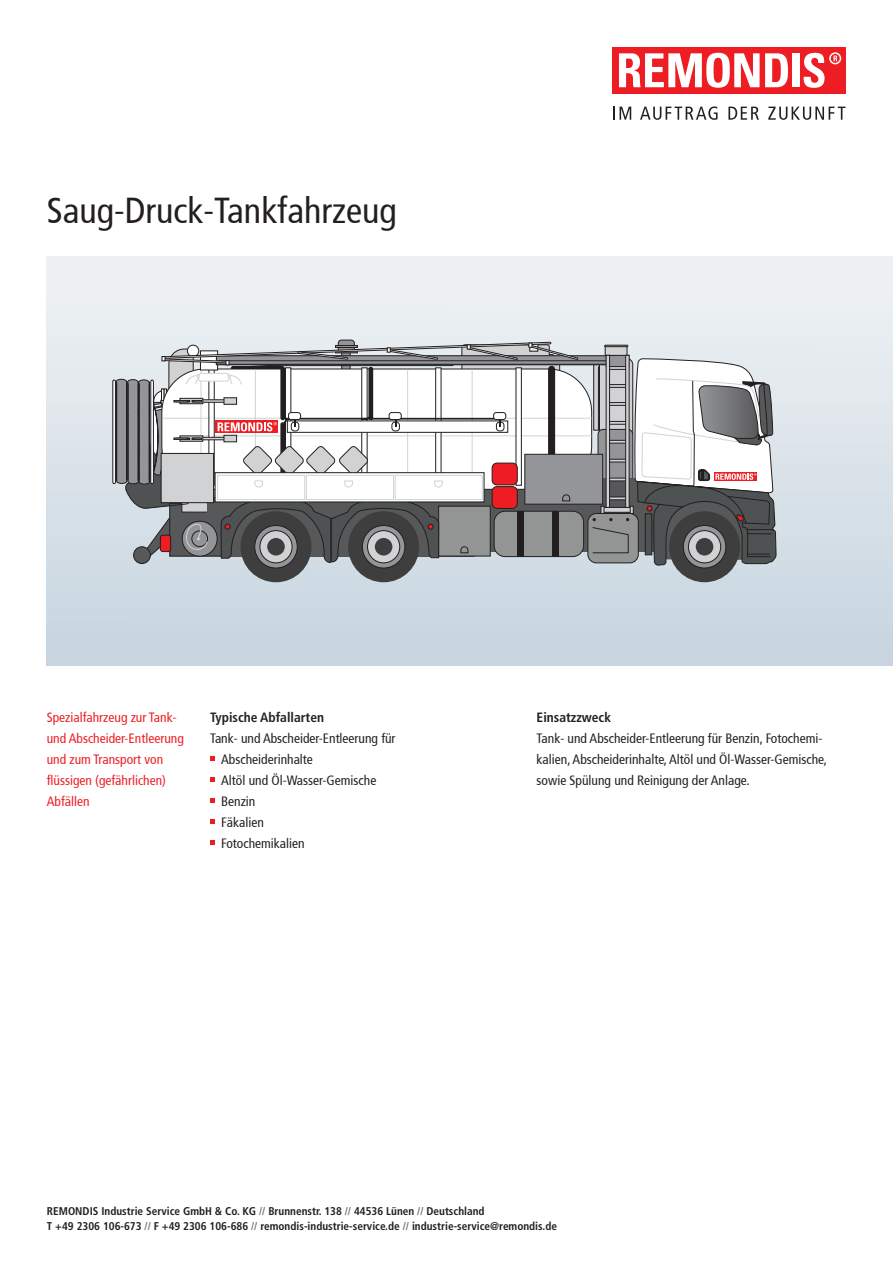
<style>
.page{position:relative;width:893px;height:1263px;background:#fff}
.page>*{position:absolute;margin:0;border:0;box-sizing:border-box;transform-origin:0 0}
.t1{font:condensed 36px "Frutiger";color:#231f20}
.t2{font:condensed 13.5px/21px "Frutiger 57";color:#231f20}
.t3{font:condensed 13.5px/21px "Frutiger";color:#ee1d23}
.t4{font:700 condensed 13.5px "Frutiger";color:#231f20}
.t5{font:700 condensed 11.25px/15px "Frutiger";color:#231f20}
.s1{color:#6c6d70}
</style>
<div class="page">
<div style="left:47px;top:257px;width:846px;height:408px;background:linear-gradient(to bottom,#eff2f4,#c6d4df)"></div>
<div style="left:612px;top:47px;width:234px;height:47px;background:#ee1d23"></div>
<svg style="left:829px;top:52px;width:12px;height:12px"></svg>
<svg style="left:831px;top:54px;width:9px;height:9px"></svg>
<svg style="left:833px;top:56px;width:4px;height:5px"></svg>
<svg style="left:619px;top:53px;width:169px;height:35px"></svg>
<div style="left:792px;top:53px;width:8px;height:34px;background:#fff"></div>
<svg style="left:803px;top:53px;width:22px;height:35px"></svg>
<svg style="left:613px;top:107px;width:18px;height:13px"></svg>
<svg style="left:640px;top:106px;width:77px;height:14px"></svg>
<svg style="left:728px;top:107px;width:31px;height:13px"></svg>
<svg style="left:768px;top:107px;width:77px;height:13px"></svg>
<svg style="left:210px;top:819px;width:5px;height:5px"></svg>
<svg style="left:210px;top:756px;width:5px;height:5px"></svg>
<svg style="left:210px;top:840px;width:5px;height:5px"></svg>
<svg style="left:210px;top:777px;width:5px;height:5px"></svg>
<svg style="left:210px;top:798px;width:5px;height:5px"></svg>
<hr style="left:163px;top:418px;width:428px;height:1px;background:#d1d2d4">
<hr style="left:201px;top:435px;width:390px;height:1px;background:#d1d2d4">
<div style="left:112px;top:380px;width:4px;height:104px;border:1px solid #231f20"></div>
<div style="left:494px;top:511px;width:90px;height:46px;background:#939595;border-radius:11px"></div>
<div style="left:524px;top:454px;width:79px;height:51px;background:#939598;border:1px solid #231f20"></div>
<div style="left:348px;top:511px;width:71px;height:71px;background:#3e3e3f;border-radius:50%"></div>
<svg style="left:362px;top:525px;width:43px;height:43px"></svg>
<div style="left:362px;top:525px;width:43px;height:43px;border:1px solid #231f20;border-radius:50%"></div>
<div style="left:240px;top:511px;width:71px;height:71px;background:#3e3e3f;border-radius:50%"></div>
<div style="left:255px;top:525px;width:42px;height:43px;background:#939598;border-radius:50%"></div>
<div style="left:254px;top:525px;width:44px;height:43px;border:1px solid #231f20;border-radius:50%"></div>
<svg style="left:579px;top:360px;width:13px;height:5px"></svg>
<div style="left:588px;top:513px;width:50px;height:50px;background:#939595;border-radius:9px"></div>
<div style="left:587px;top:513px;width:52px;height:50px;border:1px solid #231f20;border-radius:9px"></div>
<svg style="left:115px;top:322px;width:464px;height:242px"></svg>
<svg style="left:592px;top:322px;width:184px;height:277px"></svg>
<h1 class="t1" style="left:47px;top:190px;width:351px">Saug-Druck-Tankfahrzeug</h1>
<p class="t3" style="left:47px;top:707px;width:139px">Spezialfahrzeug zur Tank&shy;und Abscheider-Entleerung und zum Transport von flüssigen (gefährlichen)<br>Abfällen</p>
<p class="t4" style="left:210px;top:709px;width:116px">Typische Abfallarten</p>
<p class="t2" style="left:221px;top:728px;width:176px;text-indent:-11px">Tank- und Abscheider-Entleerung für<br>Abscheiderinhalte<br>Altöl und Öl-Wasser-Gemische<br>Benzin<br>Fäkalien<br>Fotochemikalien</p>
<p class="t4" style="left:537px;top:709px;width:76px">Einsatzzweck</p>
<p class="t2" style="left:537px;top:728px;width:292px">Tank- und Abscheider-Entleerung für Benzin, Fotochemi&shy;kalien, Abscheiderinhalte, Altöl und Öl-Wasser-Gemische, sowie Spülung und Reinigung der Anlage.</p>
<p class="t5" style="left:47px;top:1203px;width:511px">REMONDIS Industrie Service GmbH &amp; Co. KG <span class="s1">//</span> Brunnenstr. 138 <span class="s1">//</span> 44536 Lünen <span class="s1">//</span> Deutschland<br>T +49 2306 106-673 <span class="s1">//</span> F +49 2306 106-686 <span class="s1">//</span> remondis-industrie-service.de <span class="s1">//</span> industrie-service@remondis.de</p>
</div>
